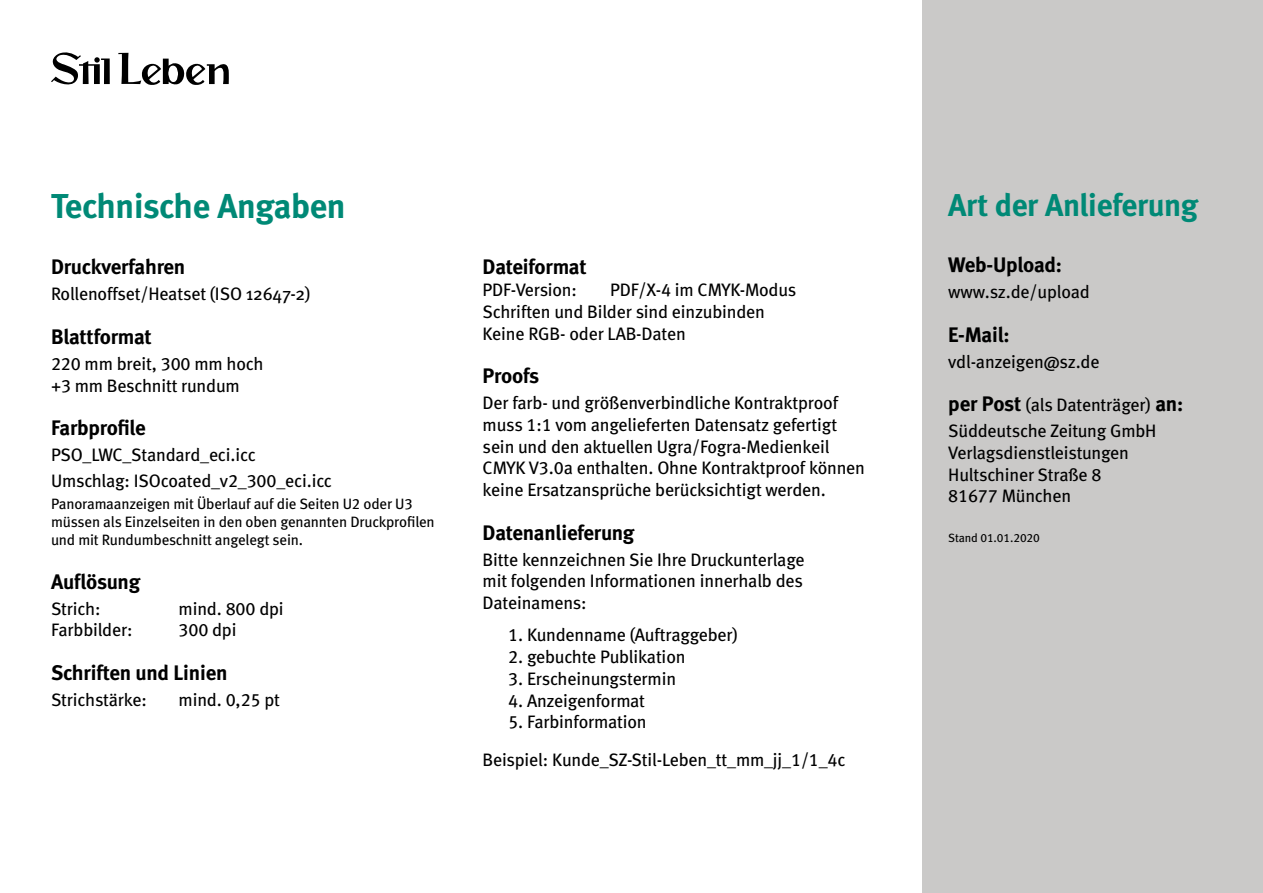
<style>
.page{position:relative;width:1263px;height:893px;background:#fff}
.page>*{position:absolute;margin:0;border:0;box-sizing:border-box;transform-origin:0 0}
.t1{font:700 34.5px "SZ Meta Tab";color:#008976}
.t2{font:700 31.5px "SZ Meta";color:#008976}
.t3{font:700 21px "SZ Meta Tab";color:#000}
.t4{font:18px/21.8px "SZ Meta Tab";color:#000}
.t5{font:18px "SZ Meta";color:#000}
.t6{font:15px/18px "SZ Meta Tab";color:#000}
.t7{font:12px "SZ Meta Tab";color:#000}
.s1{font-weight:700;font-size:21px}
</style>
<div class="page">
<div style="left:923px;top:0;width:340px;height:893px;background:#cac9c8"></div>
<svg style="left:51px;top:52px;width:178px;height:33px"></svg>
<h1 class="t1" style="left:51px;top:186px;width:296px">Technische Angaben</h1>
<p class="t3" style="left:51px;top:255px;width:136px">Druckverfahren</p>
<p class="t5" style="left:51px;top:284px;width:261px">Rollenoffset/Heatset (ISO 12647-2)</p>
<p class="t3" style="left:51px;top:324px;width:102px">Blattformat</p>
<p class="t4" style="left:51px;top:352px;width:214px">220 mm breit, 300 mm hoch +3 mm Beschnitt rundum</p>
<p class="t3" style="left:51px;top:415px;width:96px">Farbprofile</p>
<p class="t4" style="left:51px;top:442px;width:282px;line-height:26px">PSO_LWC_Standard_eci.icc<br>Umschlag: ISOcoated_v2_300_eci.icc</p>
<p class="t6" style="left:51px;top:495px;width:385px">Panoramaanzeigen mit Überlauf auf die Seiten U2 oder U3 müssen als Einzelseiten in den oben genannten Druckprofilen und mit Rundumbeschnitt angelegt sein.</p>
<p class="t3" style="left:51px;top:569px;width:91px">Auflösung</p>
<p class="t4" style="left:51px;top:597px;width:51px">Strich:</p>
<p class="t4" style="left:179px;top:597px;width:106px">mind. 800 dpi</p>
<p class="t4" style="left:51px;top:619px;width:83px">Farbbilder:</p>
<p class="t4" style="left:179px;top:619px;width:59px">300 dpi</p>
<p class="t3" style="left:51px;top:660px;width:178px">Schriften und Linien</p>
<p class="t4" style="left:51px;top:689px;width:97px">Strichstärke:</p>
<p class="t4" style="left:179px;top:689px;width:103px">mind. 0,25 pt</p>
<p class="t3" style="left:483px;top:255px;width:105px">Dateiformat</p>
<p class="t4" style="left:483px;top:279px;width:96px">PDF-Version:</p>
<p class="t4" style="left:483px;top:279px;width:315px;text-indent:128px">PDF/X-4 im CMYK-Modus<br>Schriften und Bilder sind einzubinden<br>Keine RGB- oder LAB-Daten</p>
<p class="t3" style="left:483px;top:363px;width:58px">Proofs</p>
<p class="t4" style="left:483px;top:392px;width:384px">Der farb- und größenverbindliche Kontraktproof muss 1:1 vom angelieferten Datensatz gefertigt sein und den aktuellen Ugra/Fogra-Medienkeil CMYK V3.0a enthalten. Ohne Kontraktproof können keine Ersatzansprüche berücksichtigt werden.</p>
<p class="t3" style="left:483px;top:520px;width:153px">Datenanlieferung</p>
<p class="t4" style="left:483px;top:548px;width:323px;text-align:justify">Bitte kennzeichnen Sie Ihre Druckunterlage mit folgenden Informationen innerhalb des Dateinamens:</p>
<p class="t4" style="left:508px;top:624px;width:231px">1. Kundenname (Auftraggeber)</p>
<p class="t4" style="left:508px;top:646px;width:179px">2. gebuchte Publikation</p>
<p class="t4" style="left:508px;top:667px;width:169px">3. Erscheinungstermin</p>
<p class="t4" style="left:508px;top:689px;width:138px">4. Anzeigenformat</p>
<p class="t4" style="left:483px;top:703px;width:364px;line-height:37px;text-indent:26px">5. Farbinformation<br>Beispiel: Kunde_SZ-Stil-Leben_tt_mm_jj_1/1_4c</p>
<h2 class="t2" style="left:948px;top:186px;width:251px">Art der Anlieferung</h2>
<p class="t3" style="left:948px;top:252px;width:115px">Web-Upload:</p>
<p class="t4" style="left:948px;top:281px;width:143px">www.sz.de/upload</p>
<p class="t3" style="left:948px;top:322px;width:63px">E-Mail:</p>
<p class="t4" style="left:948px;top:350px;width:152px">vdl-anzeigen@sz.de</p>
<p class="t4" style="left:948px;top:392px;width:236px;line-height:26px"><span class="s1">per Post</span> (als Datenträger) <span class="s1">an:<br></span>Süddeutsche Zeitung GmbH</p>
<p class="t4" style="left:948px;top:441px;width:182px">Verlagsdienstleistungen<br>Hultschiner Straße 8<br>81677 München</p>
<p class="t7" style="left:948px;top:531px;width:93px">Stand 01.01.2020</p>
</div>
